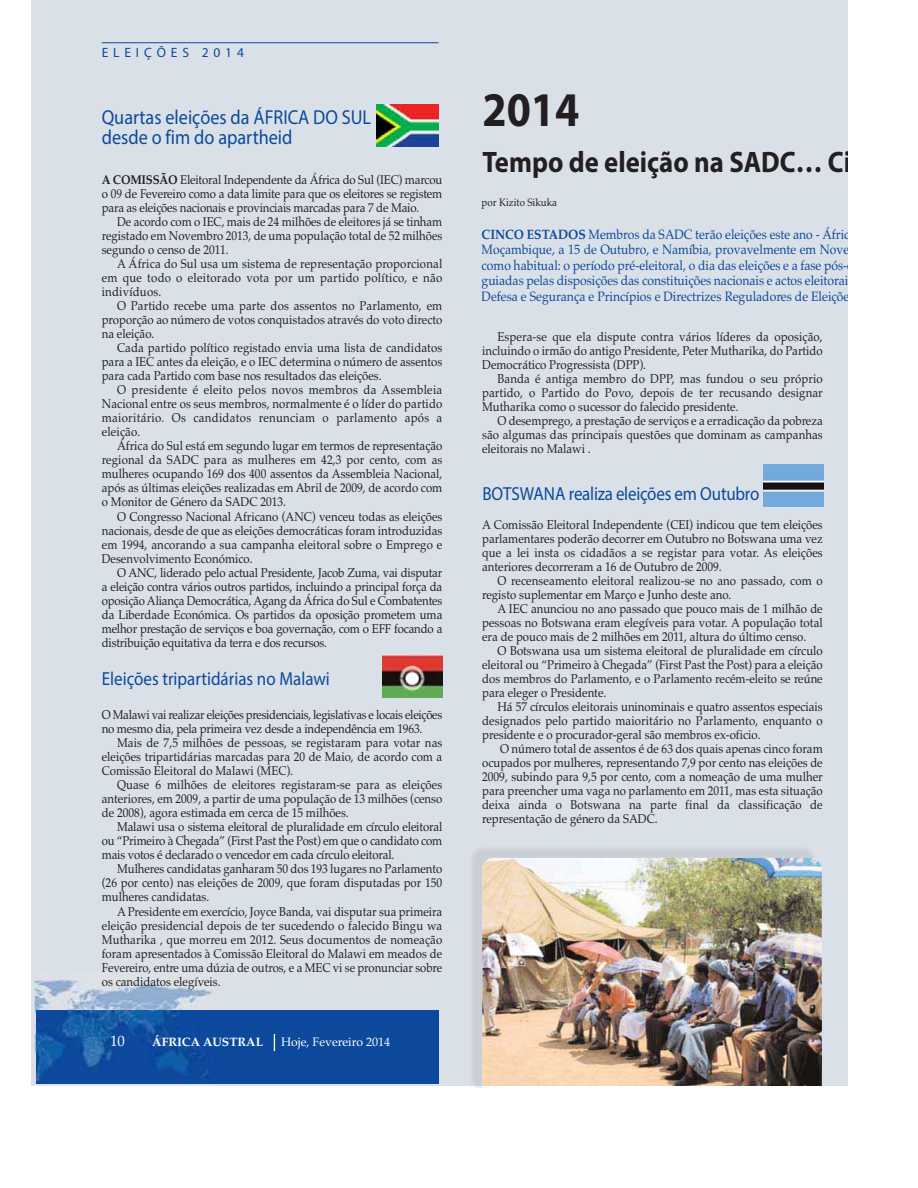
<style>
.page{position:relative;width:918px;height:1188px;background:#fff}
.page>*{position:absolute;margin:0;border:0;box-sizing:border-box;transform-origin:0 0}
.t1{font:700 48.6px "Myriad Pro";color:#231f20;scale:.9 1}
.t2{font:700 29.7px "Myriad Pro";color:#231f20;scale:.9 1}
.t3{font:20.25px/20.2px "Myriad Pro";color:#0c499c;scale:.9 1}
.t4{font:18.9px "Myriad Pro";color:#0c499c;scale:.9 1}
.t5{font:14.85px "Palatino";color:#fff}
.t6{font:13.5px/15.6px "Palatino";color:#0c499c;scale:.9 1}
.t7{font:13.5px "Myriad";letter-spacing:.36em;color:#0c499c}
.t8{font:12.75px/14.1px "Palatino";color:#231f20;text-align:justify;scale:.9 1}
.t9{font:12.75px/14.1px "Palatino";letter-spacing:-.025em;color:#231f20;scale:.9 1}
.t10{font:12.15px "Palatino";color:#fff}
.t11{font:700 12.15px "Palatino";color:#fff}
.t12{font:10.8px "Palatino";color:#231f20;scale:.9 1}
.s1{font-weight:700}
</style>
<div class="page">
<div style="left:32px;top:0;width:816px;height:1086px;background:#dae0e7"></div>
<div style="left:37px;top:1010px;width:402px;height:74px;background:#0c499c"></div>
<img style="left:35px;top:979px;width:179px;height:107px">
<img style="left:37px;top:1010px;width:177px;height:74px">
<svg style="left:274px;top:1034px;width:1px;height:17px"></svg>
<hr style="left:102px;top:42px;width:337px;height:1px;background:#0c499c">
<img style="left:376px;top:105px;width:63px;height:42px">
<img style="left:382px;top:655px;width:60px;height:42px">
<img style="left:763px;top:465px;width:60px;height:42px">
<img style="left:482px;top:858px;width:340px;height:228px">
<p class="t7" style="left:102px;top:47px;width:144px">ELEIÇÕES 2014</p>
<h3 class="t3" style="left:102px;top:109px;width:301px">Quartas eleições da ÁFRICA DO SUL desde o fim do apartheid</h3>
<p class="t8" style="left:102px;top:174px;width:380px"><span class="s1">A COMISSÃO</span> Eleitoral Independente da África do Sul (IEC) marcou o 09 de Fevereiro como a data limite para que os eleitores se registem para as eleições nacionais e provinciais marcadas para 7 de Maio.</p>
<p class="t8" style="left:102px;top:216px;width:380px;text-indent:15px">De acordo com o IEC, mais de 24 milhões de eleitores já se tinham registado em Novembro 2013, de uma população total de 52 milhões segundo o censo de 2011.</p>
<p class="t8" style="left:102px;top:258px;width:380px;text-indent:15px">A África do Sul usa um sistema de representação proporcional em que todo o eleitorado vota por um partido político, e não indivíduos.</p>
<p class="t8" style="left:102px;top:300px;width:380px;text-indent:15px">O Partido recebe uma parte dos assentos no Parlamento, em proporção ao número de votos conquistados através do voto directo na eleição.</p>
<p class="t8" style="left:102px;top:342px;width:380px;text-indent:15px">Cada partido político registado envia uma lista de candidatos para a IEC antes da eleição, e o IEC determina o número de assentos para cada Partido com base nos resultados das eleições.</p>
<p class="t8" style="left:102px;top:384px;width:380px;text-indent:15px">O presidente é eleito pelos novos membros da Assembleia Nacional entre os seus membros, normalmente é o líder do partido maioritário. Os candidatos renunciam o parlamento após a eleição.</p>
<p class="t8" style="left:102px;top:440px;width:380px;text-indent:15px">África do Sul está em segundo lugar em termos de representação regional da SADC para as mulheres em 42,3 por cento, com as mulheres ocupando 169 dos 400 assentos da Assembleia Nacional, após as últimas eleições realizadas em Abril de 2009, de acordo com o Monitor de Género da SADC 2013.</p>
<p class="t8" style="left:102px;top:511px;width:380px;text-indent:15px">O Congresso Nacional Africano (ANC) venceu todas as eleições nacionais, desde de que as eleições democráticas foram introduzidas em 1994, ancorando a sua campanha eleitoral sobre o Emprego e Desenvolvimento Económico.</p>
<p class="t8" style="left:102px;top:567px;width:380px;text-indent:15px">O ANC, liderado pelo actual Presidente, Jacob Zuma, vai disputar a eleição contra vários outros partidos, incluindo a principal força da oposição Aliança Democrática, Agang da África do Sul e Combatentes da Liberdade Económica. Os partidos da oposição prometem uma melhor prestação de serviços e boa governação, com o EFF focando a distribuição equitativa da terra e dos recursos.</p>
<h3 class="t4" style="left:102px;top:671px;width:255px">Eleições tripartidárias no Malawi</h3>
<p class="t9" style="left:102px;top:709px;width:380px">O Malawi vai realizar eleições presidenciais, legislativas e locais eleições no mesmo dia, pela primeira vez desde a independência em 1963.</p>
<p class="t8" style="left:102px;top:737px;width:380px;text-indent:15px">Mais de 7,5 milhões de pessoas, se registaram para votar nas eleições tripartidárias marcadas para 20 de Maio, de acordo com a Comissão Eleitoral do Malawi (MEC).</p>
<p class="t8" style="left:102px;top:779px;width:380px;text-indent:15px">Quase 6 milhões de eleitores registaram-se para as eleições anteriores, em 2009, a partir de uma população de 13 milhões (censo de 2008), agora estimada em cerca de 15 milhões.</p>
<p class="t8" style="left:102px;top:821px;width:380px;text-indent:15px">Malawi usa o sistema eleitoral de pluralidade em círculo eleitoral ou “Primeiro à Chegada” (First Past the Post) em que o candidato com mais votos é declarado o vencedor em cada círculo eleitoral.</p>
<p class="t8" style="left:102px;top:863px;width:380px;text-indent:15px">Mulheres candidatas ganharam 50 dos 193 lugares no Parlamento (26 por cento) nas eleições de 2009, que foram disputadas por 150 mulheres candidatas.</p>
<p class="t8" style="left:102px;top:906px;width:380px;text-indent:15px">A Presidente em exercício, Joyce Banda, vai disputar sua primeira eleição presidencial depois de ter sucedendo o falecido Bingu wa Mutharika , que morreu em 2012. Seus documentos de nomeação foram apresentados à Comissão Eleitoral do Malawi em meados de Fevereiro, entre uma dúzia de outros, e a MEC vi se pronunciar sobre os candidatos elegíveis.</p>
<p class="t5" style="left:110px;top:1035px;width:16px">10</p>
<p class="t11" style="left:152px;top:1037px;width:112px">ÁFRICA AUSTRAL</p>
<p class="t10" style="left:281px;top:1037px;width:111px">Hoje, Fevereiro 2014</p>
<h1 class="t1" style="left:482px;top:81px;width:109px">2014</h1>
<h2 class="t2" style="left:482px;top:145px;width:411px">Tempo de eleição na SADC… Ci</h2>
<p class="t12" style="left:482px;top:198px;width:85px">por Kizito Sikuka</p>
<p class="t6" style="left:482px;top:228px;width:414px"><span class="s1">CINCO ESTADOS</span> Membros da SADC terão eleições este ano - Áfric Moçambique, a 15 de Outubro, e Namíbia, provavelmente em Nove como habitual: o período pré-eleitoral, o dia das eleições e a fase pós-e guiadas pelas disposições das constituições nacionais e actos eleitorai Defesa e Segurança e Princípios e Directrizes Reguladores de Eleiçõe</p>
<p class="t8" style="left:482px;top:331px;width:380px;text-indent:15px">Espera-se que ela dispute contra vários líderes da oposição, incluindo o irmão do antigo Presidente, Peter Mutharika, do Partido Democrático Progressista (DPP).</p>
<p class="t8" style="left:482px;top:373px;width:380px;text-indent:15px">Banda é antiga membro do DPP, mas fundou o seu próprio partido, o Partido do Povo, depois de ter recusando designar Mutharika como o sucessor do falecido presidente.</p>
<p class="t8" style="left:482px;top:415px;width:380px;text-indent:15px">O desemprego, a prestação de serviços e a erradicação da pobreza são algumas das principais questões que dominam as campanhas eleitorais no Malawi .</p>
<h3 class="t4" style="left:482px;top:486px;width:309px">BOTSWANA realiza eleições em Outubro</h3>
<p class="t8" style="left:482px;top:519px;width:380px">A Comissão Eleitoral Independente (CEI) indicou que tem eleições parlamentares poderão decorrer em Outubro no Botswana uma vez que a lei insta os cidadãos a se registar para votar. As eleições anteriores decorreram a 16 de Outubro de 2009.</p>
<p class="t8" style="left:482px;top:575px;width:380px;text-indent:15px">O recenseamento eleitoral realizou-se no ano passado, com o registo suplementar em Março e Junho deste ano.</p>
<p class="t8" style="left:482px;top:603px;width:380px;text-indent:15px">A IEC anunciou no ano passado que pouco mais de 1 milhão de pessoas no Botswana eram elegíveis para votar. A população total era de pouco mais de 2 milhões em 2011, altura do último censo.</p>
<p class="t8" style="left:482px;top:645px;width:380px;text-indent:15px">O Botswana usa um sistema eleitoral de pluralidade em círculo eleitoral ou “Primeiro à Chegada” (First Past the Post) para a eleição dos membros do Parlamento, e o Parlamento recém-eleito se reúne para eleger o Presidente.</p>
<p class="t8" style="left:482px;top:701px;width:380px;text-indent:15px">Há 57 círculos eleitorais uninominais e quatro assentos especiais designados pelo partido maioritário no Parlamento, enquanto o presidente e o procurador-geral são membros ex-oficio.</p>
<p class="t8" style="left:482px;top:743px;width:380px;text-indent:18px">O número total de assentos é de 63 dos quais apenas cinco foram ocupados por mulheres, representando 7,9 por cento nas eleições de 2009, subindo para 9,5 por cento, com a nomeação de uma mulher para preencher uma vaga no parlamento em 2011, mas esta situação deixa ainda o Botswana na parte final da classificação de representação de género da SADC.</p>
</div>
